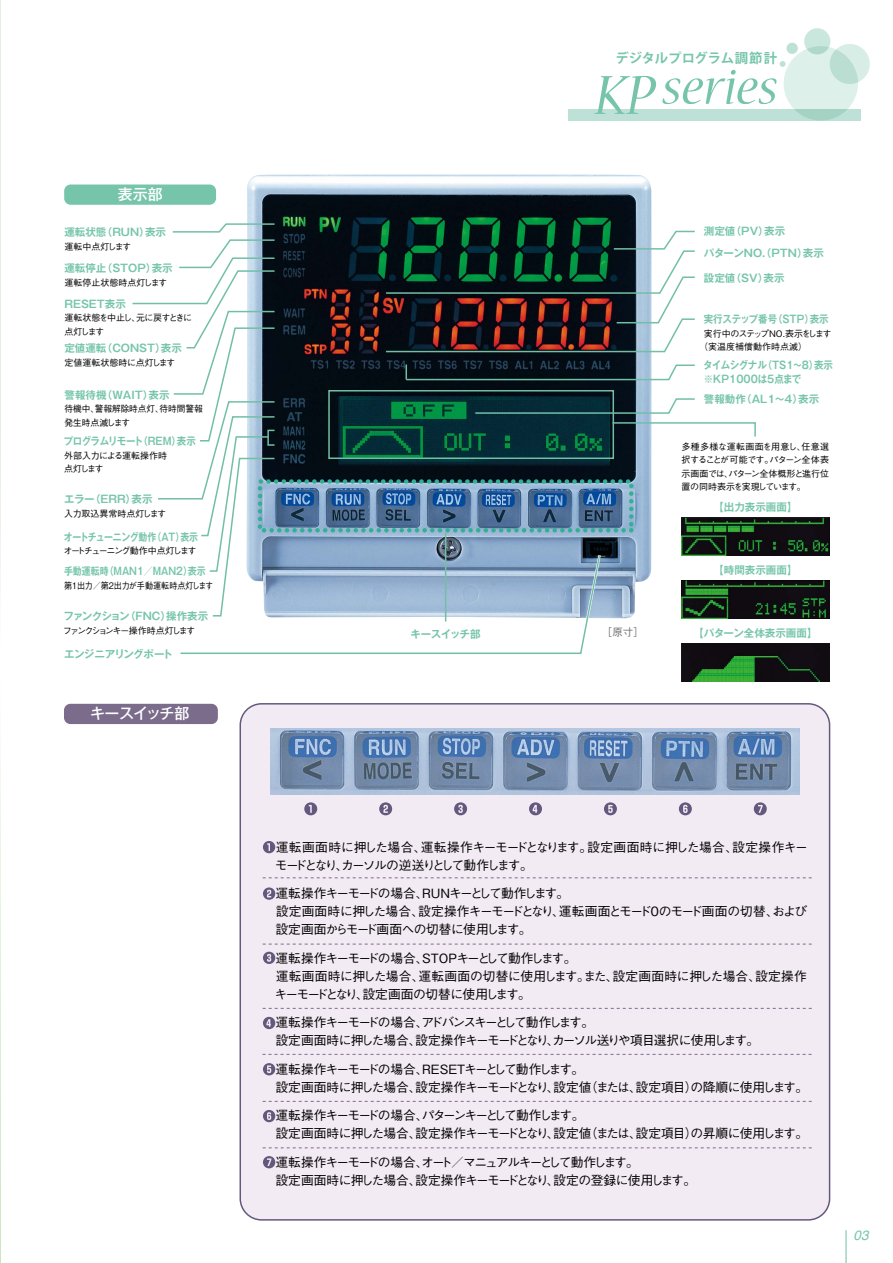
<style>
.page{position:relative;width:893px;height:1263px;background:#fff}
.page>*{position:absolute;margin:0;border:0;box-sizing:border-box;transform-origin:0 0}
.t1{font:italic 62.55px "Nueva Std";color:#76c5ab}
.t2{font:italic 55.65px "Nueva Std";color:#76c5ab}
.t3{font:500 15px "Gothic MB101 Pro";letter-spacing:-.03em;color:#fff}
.t4{font:italic 13.5px "Helvetica";color:#76c5ab}
.t5{font:700 13.35px "Koz Go Pro";letter-spacing:-.01em;color:#76c5ab}
.t6{font:500 12.75px/18px "Gothic BBB Pr 6 N";letter-spacing:-.075em;color:#000}
.t7{font:500 12.75px/18px "Gothic BBB Pr 6 N";letter-spacing:-.125em;color:#000}
.t8{font:500 12.75px/18px "Gothic BBB Pr 6 N";letter-spacing:-.105em;color:#000}
.t9{font:500 12.75px "Gothic BBB Pr 6 N";letter-spacing:.005em;color:#000}
.t10{font:500 12.75px "Gothic BBB Pr 6 N";letter-spacing:-.14em;color:#000}
.t11{font:700 10.5px "Gothic MB101 Pro De";color:#76c5ab}
.t12{font:700 10.5px/13.5px "Gothic MB101 Pro De";color:#76c5ab;scale:.9 1}
.t13{font:700 10.5px "Gothic MB101 Pro De";color:#76c5ab;scale:.85 1}
.t14{font:700 10.5px "Gothic MB101 Pro De";letter-spacing:-.04em;color:#76c5ab;scale:.85 1}
.t15{font:700 10.5px "Gothic MB101 Pro De";letter-spacing:-.04em;color:#76c5ab;scale:.9 1}
.t16{font:700 10.5px "Gothic MB101 Pro De";letter-spacing:-.06em;color:#76c5ab}
.t17{font:700 10.5px "Gothic MB101 Pro De";letter-spacing:-.055em;color:#76c5ab}
.t18{font:700 10.5px "Gothic MB101 Pro De";letter-spacing:-.03em;color:#76c5ab}
.t19{font:500 10.5px "Gothic BBB Pr 6 N";color:#727171}
.t20{font:500 9px/13.5px "Gothic BBB Pr 6 N";letter-spacing:-.025em;color:#000}
.t21{font:500 9px/13.5px "Gothic BBB Pr 6 N";color:#000}
.t22{font:500 9px/13.5px "Gothic BBB Pr 6 N";color:#000;scale:.96 1}
.t23{font:500 9px/13.5px "Gothic BBB Pr 6 N";letter-spacing:-.115em;color:#000}
.t24{font:500 9px "Gothic BBB Pr 6 N";letter-spacing:-.025em;color:#000;scale:.9 1}
.t25{font:500 9px "Gothic BBB Pr 6 N";letter-spacing:-.16em;color:#000}
.t26{font:500 9px "Gothic BBB Pr 6 N";letter-spacing:-.18em;color:#000}
</style>
<div class="page">
<svg style="left:0;top:0;width:1px;height:1263px"></svg>
<img style="left:247px;top:175px;width:404px;height:48px">
<div style="left:240px;top:704px;width:590px;height:516px;background:#f3ebf4;border-radius:21px"></div>
<div style="left:240px;top:703px;width:590px;height:517px;border:2px solid #65587d;border-radius:21px"></div>
<div style="left:64px;top:184px;width:152px;height:21px;background:#76c5ab;border-radius:6px"></div>
<div style="left:64px;top:704px;width:154px;height:20px;background:#7b6c8c;border-radius:6px"></div>
<img style="left:757px;top:517px;width:72px;height:39px">
<img style="left:757px;top:580px;width:72px;height:39px">
<img style="left:681px;top:643px;width:148px;height:38px">
<svg style="left:304px;top:802px;width:13px;height:13px"></svg>
<svg style="left:263px;top:841px;width:12px;height:12px"></svg>
<svg style="left:379px;top:802px;width:13px;height:13px"></svg>
<svg style="left:454px;top:802px;width:13px;height:13px"></svg>
<svg style="left:529px;top:802px;width:13px;height:13px"></svg>
<svg style="left:604px;top:802px;width:13px;height:13px"></svg>
<svg style="left:679px;top:802px;width:13px;height:13px"></svg>
<svg style="left:754px;top:802px;width:13px;height:13px"></svg>
<svg style="left:263px;top:877px;width:549px;height:1px"></svg>
<svg style="left:263px;top:944px;width:549px;height:1px"></svg>
<svg style="left:263px;top:1008px;width:549px;height:1px"></svg>
<svg style="left:263px;top:1054px;width:549px;height:1px"></svg>
<svg style="left:263px;top:1101px;width:549px;height:1px"></svg>
<svg style="left:263px;top:1147px;width:549px;height:1px"></svg>
<svg style="left:263px;top:952px;width:12px;height:12px"></svg>
<div style="left:568px;top:109px;width:292px;height:11px;background:#bde1d6"></div>
<img style="left:270px;top:728px;width:530px;height:67px">
<div style="left:830px;top:44px;width:40px;height:40px;background:#d7ede6;border-radius:50%"></div>
<div style="left:804px;top:28px;width:26px;height:26px;background:#cae7de;border-radius:50%"></div>
<div style="left:786px;top:43px;width:12px;height:11px;background:#bde1d6;border-radius:50%"></div>
<svg style="left:780px;top:61px;width:5px;height:6px"></svg>
<svg style="left:784px;top:46px;width:74px;height:75px;background:#d1e9e1"></svg>
<svg style="left:132px;top:223px;width:625px;height:433px"></svg>
<svg style="left:263px;top:1017px;width:12px;height:12px"></svg>
<svg style="left:263px;top:1063px;width:12px;height:12px"></svg>
<svg style="left:263px;top:887px;width:12px;height:13px"></svg>
<svg style="left:263px;top:1110px;width:12px;height:12px"></svg>
<svg style="left:263px;top:1156px;width:12px;height:12px"></svg>
<hr style="left:845px;top:1230px;width:1px;height:33px;background:#72bfa6">
<p class="t5" style="left:615px;top:50px;width:163px">デジタルプログラム調節計</p>
<p class="t3" style="left:118px;top:182px;width:46px">表示部</p>
<h2 class="t2" style="left:662px;top:62px;width:117px">series</h2>
<h1 class="t1" style="left:594px;top:67px;width:62px">KP</h1>
<p class="t11" style="left:704px;top:222px;width:83px">測定値（PV）表示</p>
<p class="t11" style="left:704px;top:269px;width:82px">設定値（SV）表示</p>
<p class="t11" style="left:64px;top:224px;width:103px">運転状態（RUN）表示</p>
<p class="t21" style="left:64px;top:239px;width:68px">運転中点灯します</p>
<p class="t11" style="left:64px;top:259px;width:110px">運転停止（STOP）表示</p>
<p class="t21" style="left:64px;top:275px;width:104px">運転停止状態時点灯します</p>
<p class="t11" style="left:64px;top:295px;width:63px">RESET表示</p>
<p class="t23" style="left:64px;top:311px;width:129px">運転状態を中止し、元に戻すときに点灯します</p>
<p class="t11" style="left:704px;top:245px;width:121px">パターンNO.（PTN）表示</p>
<p class="t12" style="left:704px;top:311px;width:140px">実行ステップ番号（STP）表示</p>
<p class="t21" style="left:699px;top:326px;width:134px;text-indent:5px">実行中のステップNO.表示をします（実温度補償動作時点滅）</p>
<p class="t11" style="left:64px;top:340px;width:119px">定値運転（CONST）表示</p>
<p class="t21" style="left:64px;top:355px;width:112px">定値運転状態時に点灯します</p>
<p class="t12" style="left:703px;top:357px;width:146px">タイムシグナル（TS1～8）表示※KP1000は5点まで</p>
<p class="t11" style="left:65px;top:386px;width:107px">警報待機（WAIT）表示</p>
<p class="t22" style="left:65px;top:401px;width:145px">待機中、警報解除時点灯、待時間警報発生時点滅します</p>
<p class="t15" style="left:64px;top:433px;width:148px">プログラムリモート（REM）表示</p>
<p class="t20" style="left:64px;top:448px;width:105px">外部入力による運転操作時点灯します</p>
<p class="t11" style="left:64px;top:490px;width:90px">エラー（ERR）表示</p>
<p class="t21" style="left:64px;top:506px;width:104px">入力取込異常時点灯します</p>
<p class="t14" style="left:64px;top:528px;width:160px">オートチューニング動作（AT）表示</p>
<p class="t25" style="left:63px;top:543px;width:135px">オートチューニング動作中点灯します</p>
<p class="t13" style="left:64px;top:562px;width:168px">手動運転時（MAN1／MAN2）表示</p>
<p class="t24" style="left:64px;top:578px;width:167px">第1出力／第2出力が手動運転時点灯します</p>
<p class="t16" style="left:64px;top:607px;width:146px">ファンクション（FNC）操作表示</p>
<p class="t26" style="left:63px;top:623px;width:134px">ファンクションキー操作時点灯します</p>
<p class="t17" style="left:64px;top:645px;width:111px">エンジニアリングポート</p>
<p class="t3" style="left:90px;top:701px;width:101px">キースイッチ部</p>
<p class="t18" style="left:410px;top:625px;width:72px">キースイッチ部</p>
<p class="t19" style="left:602px;top:624px;width:44px">［原寸］</p>
<p class="t11" style="left:704px;top:390px;width:117px">警報動作（AL1～4）表示</p>
<p class="t20" style="left:681px;top:439px;width:149px;text-align:justify">多種多様な運転画面を用意し、任意選択することが可能です。パターン全体表示画面では、パターン全体概形と進行位置の同時表示を実現しています。</p>
<p class="t11" style="left:713px;top:498px;width:86px">【出力表示画面】</p>
<p class="t11" style="left:713px;top:561px;width:86px">【時間表示画面】</p>
<p class="t11" style="left:693px;top:624px;width:126px">【パターン全体表示画面】</p>
<p class="t6" style="left:263px;top:837px;width:547px;text-indent:13px">運転画面時に押した場合、運転操作キーモードとなります。設定画面時に押した場合、設定操作キー　モードとなり、カーソルの逆送りとして動作します。</p>
<p class="t6" style="left:263px;top:884px;width:546px;text-indent:13px">運転操作キーモードの場合、RUNキーとして動作します。<br>　設定画面時に押した場合、設定操作キーモードとなり、運転画面とモード0のモード画面の切替、および　設定画面からモード画面への切替に使用します。</p>
<p class="t6" style="left:275px;top:948px;width:302px">運転操作キーモードの場合、STOPキーとして動作します。</p>
<p class="t9" style="left:276px;top:966px;width:533px">運転画面時に押した場合、運転画面の切替に使用します。また、設定画面時に押した場合、設定操作</p>
<p class="t10" style="left:263px;top:984px;width:270px">　キーモードとなり、設定画面の切替に使用します。</p>
<p class="t7" style="left:263px;top:1013px;width:498px;text-indent:13px">運転操作キーモードの場合、アドバンスキーとして動作します。<br>　設定画面時に押した場合、設定操作キーモードとなり、カーソル送りや項目選択に使用します。</p>
<p class="t6" style="left:263px;top:1059px;width:547px;text-indent:13px">運転操作キーモードの場合、RESETキーとして動作します。<br>　設定画面時に押した場合、設定操作キーモードとなり、設定値（または、設定項目）の降順に使用します。</p>
<p class="t6" style="left:263px;top:1106px;width:547px;text-indent:13px">運転操作キーモードの場合、パターンキーとして動作します。<br>　設定画面時に押した場合、設定操作キーモードとなり、設定値（または、設定項目）の昇順に使用します。</p>
<p class="t8" style="left:263px;top:1152px;width:435px;text-indent:13px">運転操作キーモードの場合、オート／マニュアルキーとして動作します。<br>　設定画面時に押した場合、設定操作キーモードとなり、設定の登録に使用します。</p>
<p class="t4" style="left:853px;top:1224px;width:17px">03</p>
</div>
